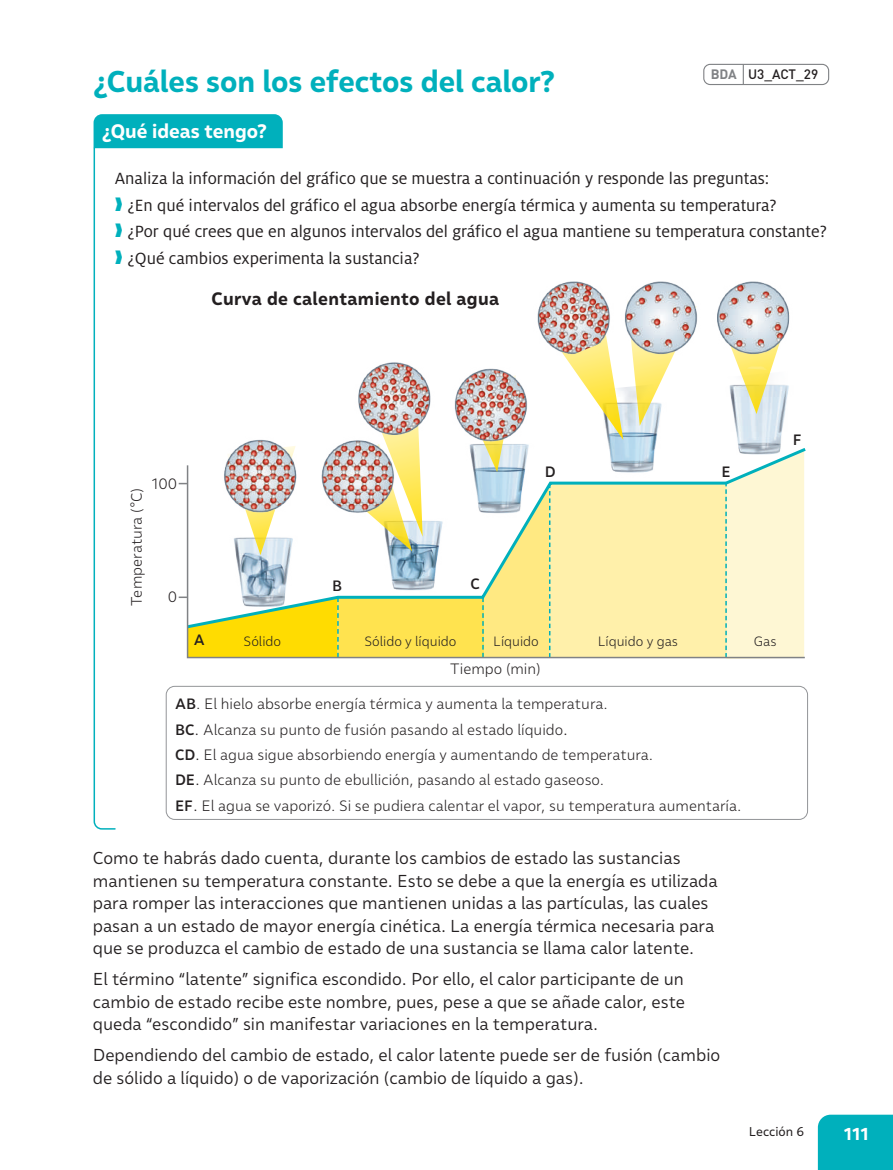
<style>
.page{position:relative;width:893px;height:1170px;background:#fff}
.page>*{position:absolute;margin:0;border:0;box-sizing:border-box;transform-origin:0 0}
.t1{font:700 30px "Malva";color:#00b0bc}
.t2{font:700 19.5px "Malva";color:#fff}
.t3{font:18px/26.7px "Milo Pro";color:#231f20}
.t4{font:700 18px "Malva";letter-spacing:.02em;color:#231f20}
.t5{font:17.25px/22.5px "Malva";color:#231f20}
.t6{font:700 17.25px "Malva";color:#fff}
.t7{font:300 15px/25.2px "Malva";color:#231f20}
.t8{font:500 15px "Malva";color:#231f20}
.t9{font:300 13.5px "Malva";color:#231f20}
.t10{font:500 13.5px "DIN Pro";letter-spacing:-.005em;color:#231f20}
.t11{font:12.75px "Malva";color:#231f20}
.s1{font-weight:700;color:#808285}
.s2{color:#00b0bc}
.s3{font-weight:500}
.s4{font-size:16.5px}
</style>
<div class="page">
<div style="left:166px;top:686px;width:642px;height:133px;border:1px solid #939598;border-radius:9px"></div>
<svg style="left:93px;top:114px;width:330px;height:716px"></svg>
<svg style="left:186px;top:464px;width:619px;height:195px"></svg>
<img style="left:222px;top:280px;width:575px;height:255px">
<svg style="left:743px;top:66px;width:1px;height:17px"></svg>
<div style="left:703px;top:64px;width:126px;height:21px;border:1px solid #808285;border-radius:6px"></div>
<div style="left:818px;top:1114px;width:75px;height:55px;background:#00b0bc"></div>
<h1 class="t1" style="left:94px;top:63px;width:462px">¿Cuáles son los efectos del calor?</h1>
<p class="t2" style="left:102px;top:119px;width:166px">¿Qué ideas tengo?</p>
<p class="t10" style="left:711px;top:63px;width:109px"><span class="s1">BDA</span> U3_ACT_29</p>
<p class="t3" style="left:115px;top:165px;width:714px">Analiza la información del gráfico que se muestra a continuación y responde las preguntas:<br><span class="s2">❱</span> ¿En qué intervalos del gráfico el agua absorbe energía térmica y aumenta su temperatura?<br><span class="s2">❱</span> ¿Por qué crees que en algunos intervalos del gráfico el agua mantiene su temperatura constante? <span class="s2">❱</span> ¿Qué cambios experimenta la sustancia?</p>
<p class="t4" style="left:212px;top:287px;width:289px">Curva de calentamiento del agua</p>
<p class="t7" style="left:151px;top:471px;width:27px">100</p>
<p class="t7" style="left:124px;top:605px;width:119px;rotate:-90deg">Temperatura (°C)</p>
<p class="t7" style="left:168px;top:584px;width:11px">0</p>
<p class="t8" style="left:194px;top:631px;width:12px">A</p>
<p class="t8" style="left:332px;top:576px;width:12px">B</p>
<p class="t8" style="left:471px;top:574px;width:11px">C</p>
<p class="t8" style="left:545px;top:463px;width:12px">D</p>
<p class="t8" style="left:721px;top:463px;width:11px">E</p>
<p class="t9" style="left:244px;top:633px;width:39px">Sólido</p>
<p class="t9" style="left:364px;top:633px;width:94px">Sólido y líquido</p>
<p class="t9" style="left:493px;top:633px;width:47px">Líquido</p>
<p class="t9" style="left:598px;top:633px;width:82px">Líquido y gas</p>
<p class="t9" style="left:754px;top:633px;width:24px">Gas</p>
<p class="t7" style="left:450px;top:655px;width:92px">Tiempo (min)</p>
<p class="t7" style="left:175px;top:691px;width:568px"><span class="s3">AB</span>. El hielo absorbe energía térmica y aumenta la temperatura.<br><span class="s3">BC</span><span class="s4">.</span> Alcanza su punto de fusión pasando al estado líquido<span class="s4">.<br></span><span class="s3">CD</span><span class="s4">.</span> El agua sigue absorbiendo energía y aumentando de temperatura.<br><span class="s3">DE</span><span class="s4">.</span> Alcanza su punto de ebullición, pasando al estado gaseoso.<br><span class="s3">EF</span><span class="s4">.</span> El agua se vaporizó. Si se pudiera calentar el vapor, su temperatura aumentaría.</p>
<p class="t5" style="left:93px;top:846px;width:626px">Como te habrás dado cuenta, durante los cambios de estado las sustancias mantienen su temperatura constante. Esto se debe a que la energía es utilizada para romper las interacciones que mantienen unidas a las partículas, las cuales pasan a un estado de mayor energía cinética. La energía térmica necesaria para que se produzca el cambio de estado de una sustancia se llama calor latente.</p>
<p class="t5" style="left:93px;top:967px;width:594px;text-align:justify">El término “latente” significa escondido. Por ello, el calor participante de un cambio de estado recibe este nombre, pues, pese a que se añade calor, este queda “escondido” sin manifestar variaciones en la temperatura.</p>
<p class="t5" style="left:93px;top:1043px;width:629px">Dependiendo del cambio de estado, el calor latente puede ser de fusión (cambio de sólido a líquido) o de vaporización (cambio de líquido a gas).</p>
<p class="t8" style="left:793px;top:430px;width:10px">F</p>
<p class="t11" style="left:749px;top:1123px;width:57px">Lección 6</p>
<p class="t6" style="left:844px;top:1122px;width:27px">111</p>
</div>
